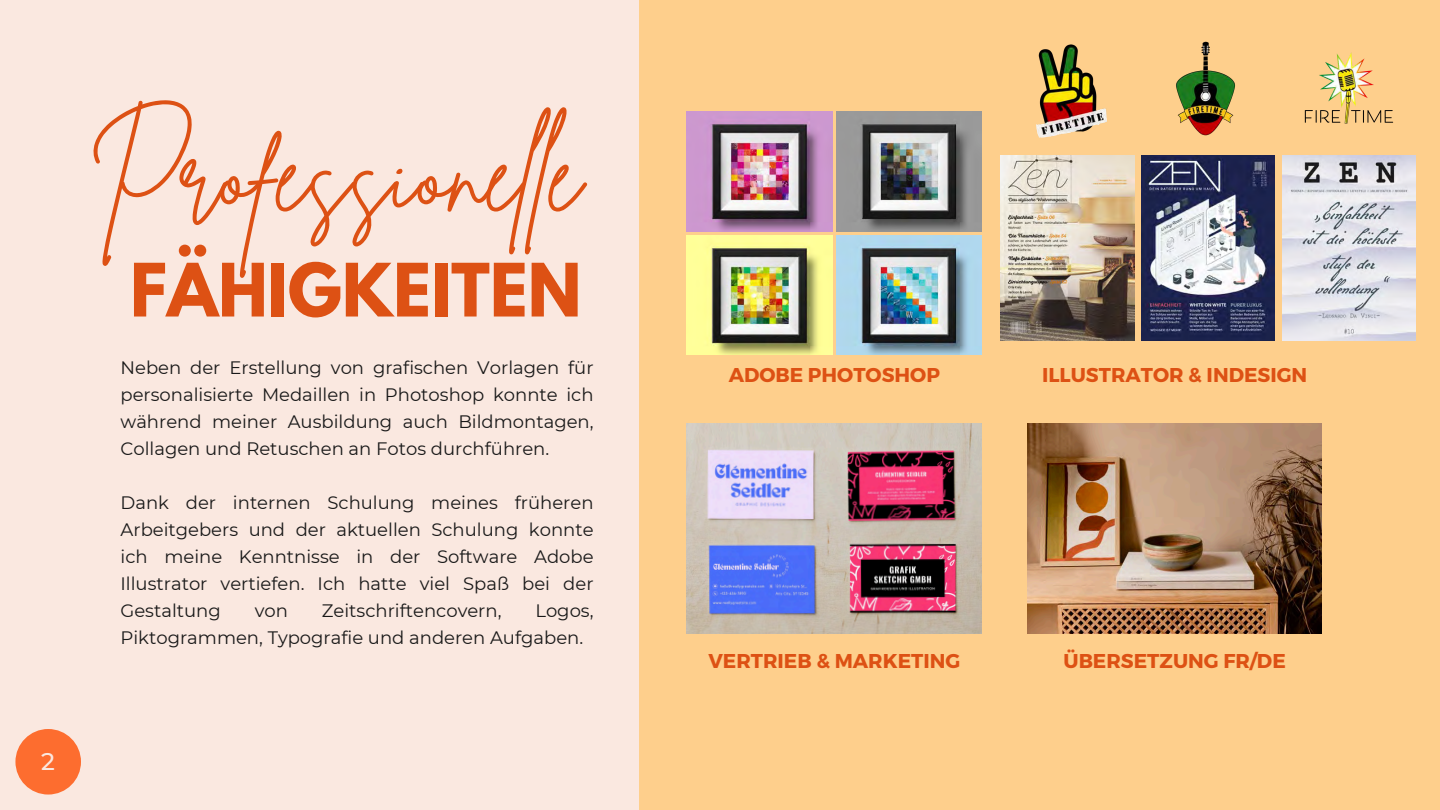
<style>
.page{position:relative;width:1440px;height:810px;background:#fae8e0}
.page>*{position:absolute;margin:0;border:0;box-sizing:border-box;transform-origin:0 0}
.t1{font:104px "Brittany Signature";color:#dd5114}
.t2{font:700 65.2px "League Spartan";color:#dd5114}
.t3{font:500 24px "Montserrat";color:#fae8e0}
.t4{font:700 20px "Montserrat";color:#dd5114}
.t5{font:18px/27px "Montserrat";color:#191919;text-align:justify}
</style>
<div class="page">
<div style="left:639px;top:0;width:801px;height:810px;background:#fecf8c"></div>
<img style="left:687px;top:424px;width:295px;height:210px">
<img style="left:1027px;top:424px;width:295px;height:210px">
<div style="left:15px;top:729px;width:66px;height:66px;background:#fd6d2f;border-radius:50%"></div>
<img style="left:687px;top:112px;width:145px;height:119px">
<img style="left:837px;top:112px;width:145px;height:119px">
<img style="left:687px;top:236px;width:145px;height:119px">
<img style="left:837px;top:236px;width:145px;height:119px">
<img style="left:1001px;top:155px;width:133px;height:186px">
<img style="left:1142px;top:155px;width:133px;height:186px">
<img style="left:1282px;top:155px;width:134px;height:186px">
<img style="left:1036px;top:44px;width:71px;height:94px">
<img style="left:1176px;top:41px;width:60px;height:95px">
<img style="left:1304px;top:52px;width:90px;height:72px">
<p class="t1" style="left:88px;top:107px;width:495px">Professionelle</p>
<h1 class="t2" style="left:130px;top:258px;width:453px">FÄHIGKEITEN</h1>
<h3 class="t5" style="left:121px;top:354px;width:475px">Neben der Erstellung von grafischen Vorlagen für personalisierte Medaillen in Photoshop konnte ich während meiner Ausbildung auch Bildmontagen, Collagen und Retuschen an Fotos durchführen.</h3>
<h3 class="t5" style="left:121px;top:489px;width:475px">Dank der internen Schulung meines früheren Arbeitgebers und der aktuellen Schulung konnte ich meine Kenntnisse in der Software Adobe Illustrator vertiefen. Ich hatte viel Spaß bei der Gestaltung</h3>
<h3 class="t5" style="left:255px;top:597px;width:35px">von</h3>
<h3 class="t5" style="left:322px;top:597px;width:181px">Zeitschriftencovern,</h3>
<h3 class="t5" style="left:121px;top:597px;width:475px;text-indent:415px">Logos,<br>Piktogrammen, Typografie und anderen Aufgaben.</h3>
<h3 class="t3" style="left:41px;top:746px;width:15px">2</h3>
<h2 class="t4" style="left:729px;top:361px;width:213px">ADOBE PHOTOSHOP</h2>
<p class="t4" style="left:1042px;top:361px;width:267px">ILLUSTRATOR &amp; INDESIGN</p>
<p class="t4" style="left:708px;top:648px;width:253px">VERTRIEB &amp; MARKETING</p>
<h3 class="t4" style="left:1064px;top:648px;width:224px">ÜBERSETZUNG FR/DE</h3>
</div>
